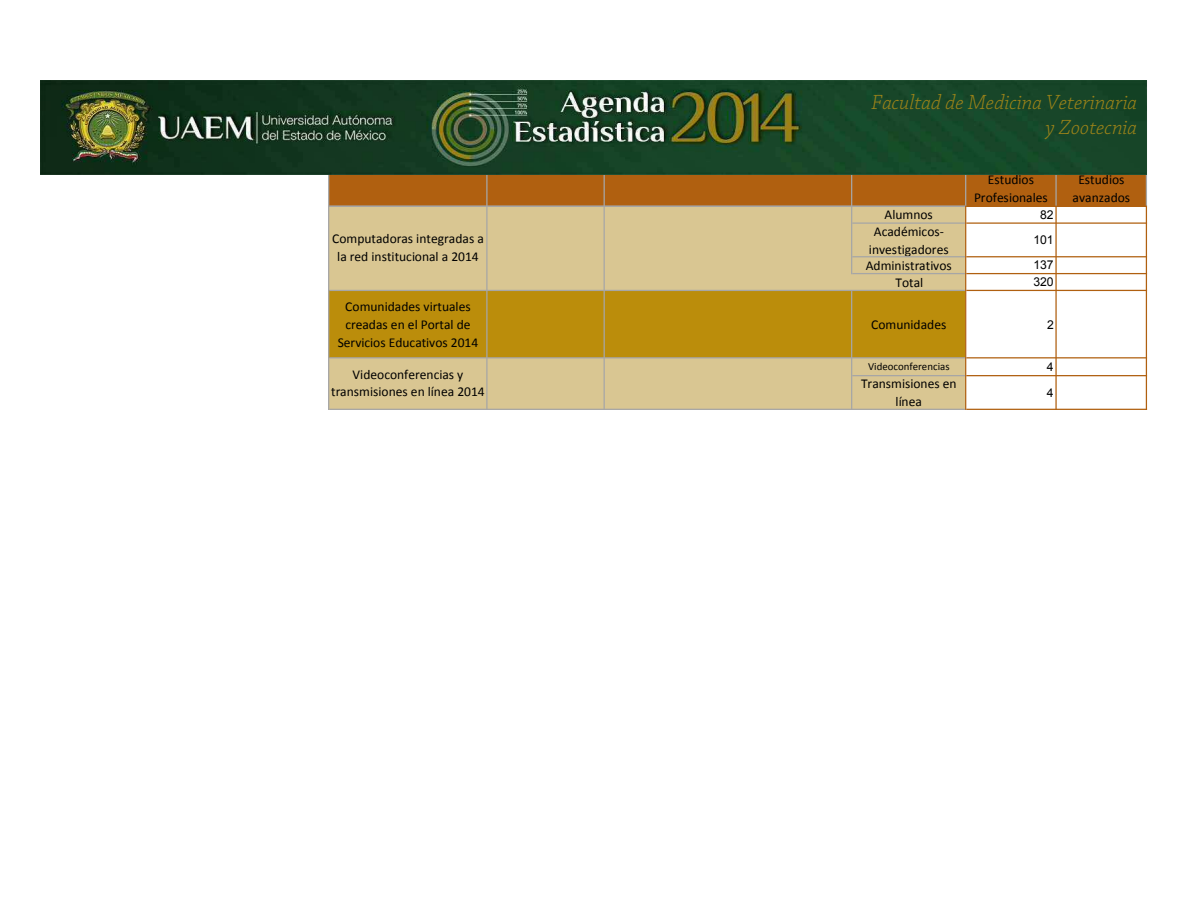
<style>
.page{position:relative;width:1188px;height:918px;background:#fff}
.page>*{position:absolute;margin:0;border:0;box-sizing:border-box;transform-origin:0 0}
.t1{font:italic 300 21.6px/25.3px "Chaparral Pro";color:#9c8319;text-align:right}
.t2{font:13.5px/17.9px "Calibri";color:#000;text-align:center}
.t3{font:12.15px "Arial";color:#000}
.t4{font:10.8px "Calibri";color:#000}
</style>
<div class="page">
<div style="left:329px;top:171px;width:818px;height:35px;background:#b06010"></div>
<hr style="left:851px;top:81px;width:1px;height:126px;background:#a6a6a6">
<hr style="left:965px;top:82px;width:1px;height:125px;background:#a6a6a6">
<hr style="left:1055px;top:82px;width:2px;height:124px;background:#a6a6a6">
<hr style="left:1146px;top:82px;width:1px;height:124px;background:#a6a6a6">
<hr style="left:328px;top:170px;width:1px;height:37px;background:#a6a6a6">
<hr style="left:486px;top:171px;width:2px;height:36px;background:#a6a6a6">
<hr style="left:604px;top:171px;width:1px;height:36px;background:#a6a6a6">
<img style="left:41px;top:81px;width:1106px;height:94px">
<div style="left:329px;top:207px;width:637px;height:84px;background:#d9c692"></div>
<div style="left:329px;top:290px;width:637px;height:68px;background:#bb8d0b"></div>
<div style="left:329px;top:358px;width:637px;height:51px;background:#d9c692"></div>
<hr style="left:329px;top:206px;width:636px;height:1px;background:#a6a6a6">
<hr style="left:852px;top:222px;width:113px;height:2px;background:#a6a6a6">
<hr style="left:852px;top:256px;width:113px;height:1px;background:#a6a6a6">
<hr style="left:852px;top:273px;width:113px;height:1px;background:#a6a6a6">
<hr style="left:851px;top:207px;width:1px;height:67px;background:#a6a6a6">
<hr style="left:329px;top:290px;width:636px;height:1px;background:#a6a6a6">
<hr style="left:329px;top:357px;width:636px;height:1px;background:#a6a6a6">
<hr style="left:852px;top:375px;width:113px;height:1px;background:#a6a6a6">
<hr style="left:329px;top:409px;width:636px;height:1px;background:#a6a6a6">
<hr style="left:328px;top:206px;width:1px;height:204px;background:#a6a6a6">
<hr style="left:486px;top:207px;width:2px;height:203px;background:#a6a6a6">
<hr style="left:604px;top:207px;width:1px;height:203px;background:#a6a6a6">
<hr style="left:851px;top:291px;width:1px;height:119px;background:#a6a6a6">
<hr style="left:965px;top:206px;width:1px;height:204px;background:#b06010">
<hr style="left:1055px;top:207px;width:2px;height:203px;background:#b06010">
<hr style="left:1146px;top:207px;width:1px;height:203px;background:#b06010">
<hr style="left:966px;top:206px;width:181px;height:1px;background:#b06010">
<hr style="left:966px;top:222px;width:181px;height:2px;background:#b06010">
<hr style="left:966px;top:256px;width:181px;height:1px;background:#b06010">
<hr style="left:966px;top:273px;width:181px;height:1px;background:#b06010">
<hr style="left:966px;top:290px;width:181px;height:1px;background:#b06010">
<hr style="left:966px;top:357px;width:181px;height:1px;background:#b06010">
<hr style="left:966px;top:375px;width:181px;height:1px;background:#b06010">
<hr style="left:966px;top:409px;width:181px;height:1px;background:#b06010">
<p class="t2" style="left:332px;top:231px;width:153px">Computadoras integradas a la red institucional a 2014</p>
<p class="t2" style="left:338px;top:299px;width:142px">Comunidades virtuales creadas en el Portal de<br>Servicios Educativos 2014</p>
<p class="t2" style="left:331px;top:366px;width:155px">Videoconferencias y transmisiones en línea 2014</p>
<h1 class="t1" style="left:871px;top:91px;width:267px">Facultad de Medicina Veterinaria y Zootecnia</h1>
<p class="t2" style="left:974px;top:172px;width:75px">Estudios<br>Profesionales</p>
<p class="t2" style="left:1073px;top:172px;width:59px">Estudios avanzados</p>
<p class="t2" style="left:885px;top:207px;width:50px">Alumnos</p>
<p class="t3" style="left:1040px;top:208px;width:15px">82</p>
<p class="t2" style="left:869px;top:223px;width:81px">Académicos&shy;investigadores</p>
<p class="t3" style="left:1033px;top:233px;width:22px">101</p>
<p class="t2" style="left:866px;top:258px;width:88px">Administrativos</p>
<p class="t3" style="left:1033px;top:258px;width:22px">137</p>
<p class="t2" style="left:896px;top:274px;width:29px">Total</p>
<p class="t3" style="left:1033px;top:275px;width:22px">320</p>
<p class="t2" style="left:871px;top:316px;width:77px">Comunidades</p>
<p class="t3" style="left:1047px;top:318px;width:8px">2</p>
<p class="t4" style="left:868px;top:362px;width:83px">Videoconferencias</p>
<p class="t3" style="left:1047px;top:360px;width:8px">4</p>
<p class="t2" style="left:861px;top:376px;width:97px">Transmisiones en línea</p>
<p class="t3" style="left:1047px;top:386px;width:8px">4</p>
</div>
